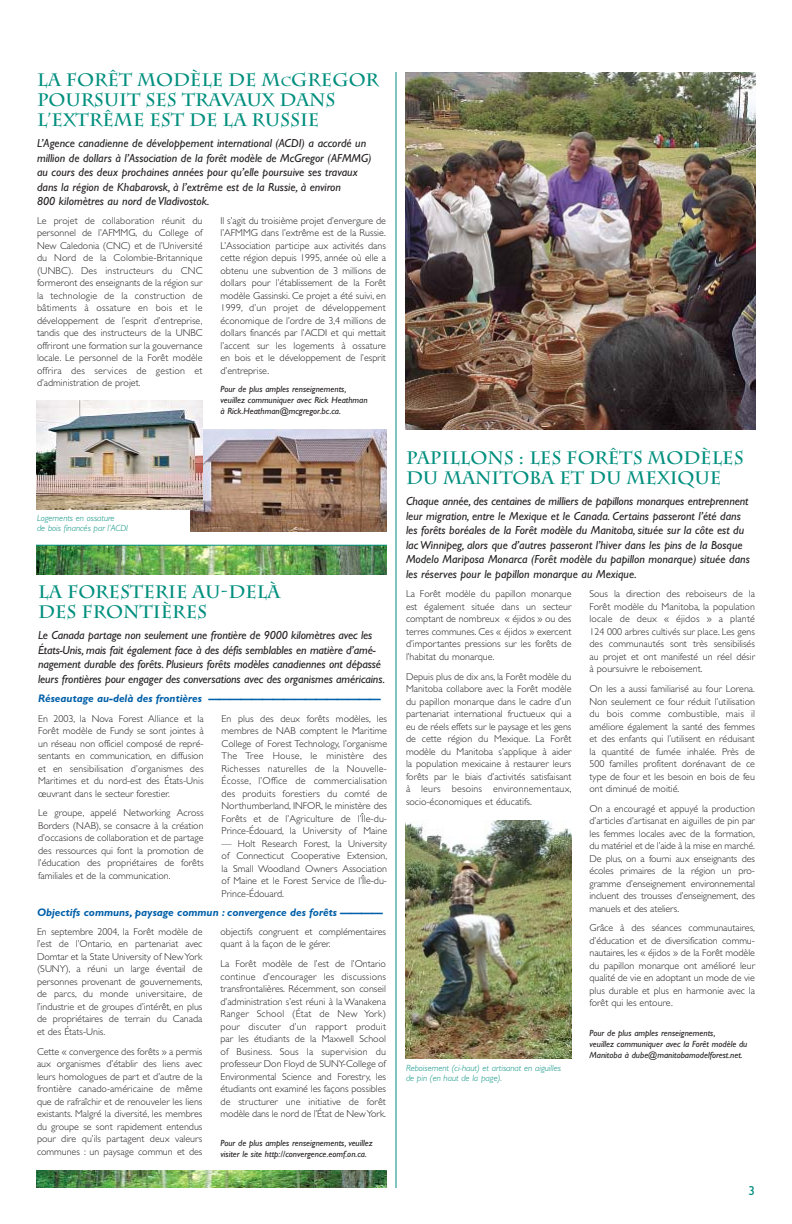
<style>
.page{position:relative;width:792px;height:1224px;background:#fff}
.page>*{position:absolute;margin:0;border:0;box-sizing:border-box;transform-origin:0 0}
.t1{font:700 18px/20px "Charlemagne";color:#008f7e}
.t2{font:13px "Gill Sans";color:#008f7e}
.t3{font:italic 11.8px/14.5px "Gill Sans";color:#231f1f}
.t4{font:italic 700 11px "Gill Sans";color:#0060a9}
.t5{font:300 10px/12.5px "Gill Sans";color:#231f1f;text-align:justify}
.t6{font:italic 9px/11px "Gill Sans";color:#231f1f}
.t7{font:italic 300 9px/10.5px "Gill Sans";color:#008f7e}
.s1{font-size:13px}
</style>
<div class="page">
<img style="left:405px;top:72px;width:351px;height:358px">
<img style="left:405px;top:821px;width:167px;height:238px">
<img style="left:36px;top:546px;width:351px;height:29px">
<img style="left:36px;top:1170px;width:351px;height:18px">
<hr style="left:396px;top:72px;width:1px;height:1116px;background:#008f7e">
<hr style="left:36px;top:545px;width:351px;height:1px;background:#008f7e">
<img style="left:190px;top:429px;width:197px;height:103px">
<img style="left:36px;top:400px;width:166px;height:109px">
<h1 class="t1" style="left:37px;top:69px;width:343px">LA FORÊT MODÈLE DE M<span class="s1">C</span>GREGOR<br>POURSUIT SES TRAVAUX DANS<br>L’EXTRÊME EST DE LA RUSSIE</h1>
<p class="t3" style="left:37px;top:137px;width:336px">L’Agence canadienne de développement international (ACDI) a accordé un million de dollars à l’Association de la forêt modèle de McGregor (AFMMG) au cours des deux prochaines années pour qu’elle poursuive ses travaux dans la région de Khabarovsk, à l’extrême est de la Russie, à environ<br>800 kilomètres au nord de Vladivostok.</p>
<p class="t5" style="left:37px;top:215px;width:167px">Le projet de collaboration réunit du personnel de l’AFMMG, du College of New Caledonia (CNC) et de l’Université du Nord de la Colombie-Britannique (UNBC). Des instructeurs du CNC formeront des enseignants de la région sur la technologie de la construction de bâtiments à ossature en bois et le développement de l’esprit d’entreprise, tandis que des instructeurs de la UNBC offriront une formation sur la gouvernance locale. Le personnel de la Forêt modèle offrira des services de gestion et d’administration de projet.</p>
<p class="t5" style="left:220px;top:215px;width:167px">Il s’agit du troisième projet d’envergure de l’AFMMG dans l’extrême est de la Russie.<br>L’Association participe aux activités dans cette région depuis 1995, année où elle a obtenu une subvention de 3 millions de dollars pour l’établissement de la Forêt modèle Gassinski. Ce projet a été suivi, en 1999, d’un projet de développement économique de l’ordre de 3,4 millions de dollars financés par l’ACDI et qui mettait l’accent sur les logements à ossature en bois et le développement de l’esprit d’entreprise.</p>
<p class="t6" style="left:220px;top:384px;width:149px">Pour de plus amples renseignements, veuillez communiquer avec Rick Heathman à Rick.Heathman@mcgregor.bc.ca.</p>
<p class="t7" style="left:37px;top:514px;width:93px">Logements en ossature<br>de bois financés par l’ACDI</p>
<h1 class="t1" style="left:38px;top:582px;width:244px">LA FORESTERIE AU-DELÀ<br>DES FRONTIÈRES</h1>
<p class="t3" style="left:38px;top:630px;width:348px">Le Canada partage non seulement une frontière de 9000 kilomètres avec les États-Unis, mais fait également face à des défis semblables en matière d’amé&shy;nagement durable des forêts. Plusieurs forêts modèles canadiennes ont dépassé leurs frontières pour engager des conversations avec des organismes américains.</p>
<p class="t4" style="left:38px;top:695px;width:344px">Réseautage au-delà des frontières ————————————————</p>
<p class="t5" style="left:38px;top:713px;width:167px">En 2003, la Nova Forest Alliance et la Forêt modèle de Fundy se sont jointes à un réseau non officiel composé de repré&shy;sentants en communication, en diffusion et en sensibilisation d’organismes des Maritimes et du nord-est des États-Unis œuvrant dans le secteur forestier.</p>
<p class="t5" style="left:38px;top:808px;width:167px">Le groupe, appelé Networking Across Borders (NAB), se consacre à la création d’occasions de collaboration et de partage des ressources qui font la promotion de l’éducation des propriétaires de forêts familiales et de la communication.</p>
<p class="t5" style="left:222px;top:713px;width:167px">En plus des deux forêts modèles, les membres de NAB comptent le Maritime College of Forest Technology, l’organisme The Tree House, le ministère des Richesses naturelles de la Nouvelle-Écosse, l’Office de commercialisation des produits forestiers du comté de Northumberland, INFOR, le ministère des Forêts et de l’Agriculture de l’Île-du-Prince-Édouard, la University of Maine</p>
<p class="t5" style="left:222px;top:838px;width:167px">— Holt Research Forest, la University of Connecticut Cooperative Extension, la Small Woodland Owners Association of Maine et le Forest Service de l’Île-du-Prince-Édouard.</p>
<p class="t4" style="left:37px;top:909px;width:347px">Objectifs communs, paysage commun : convergence des forêts ————</p>
<p class="t5" style="left:37px;top:926px;width:167px">En septembre 2004, la Forêt modèle de l’est de l’Ontario, en partenariat avec Domtar et la State University of New York (SUNY), a réuni un large éventail de personnes provenant de gouvernements, de parcs, du monde universitaire, de l’industrie et de groupes d’intérêt, en plus de propriétaires de terrain du Canada et des États-Unis.</p>
<p class="t5" style="left:37px;top:1046px;width:167px">Cette « convergence des forêts » a permis aux organismes d’établir des liens avec leurs homologues de part et d’autre de la frontière canado-américaine de même que de rafraîchir et de renouveler les liens existants. Malgré la diversité, les membres du groupe se sont rapidement entendus pour dire qu’ils partagent deux valeurs communes : un paysage commun et des</p>
<p class="t5" style="left:220px;top:926px;width:167px">objectifs congruent et complémentaires quant à la façon de le gérer.</p>
<p class="t5" style="left:220px;top:959px;width:167px">La Forêt modèle de l’est de l’Ontario continue d’encourager les discussions transfrontalières. Récemment, son conseil d’administration s’est réuni à la Wanakena Ranger School (État de New York) pour discuter d’un rapport produit par les étudiants de la Maxwell School of Business. Sous la supervision du professeur Don Floyd de SUNY-College of Environmental Science and Forestry, les étudiants ont examiné les façons possibles de structurer une initiative de forêt modèle dans le nord de l’État de New York.</p>
<p class="t6" style="left:220px;top:1139px;width:154px">Pour de plus amples renseignements, veuillez visiter le site http://convergence.eomf.on.ca.</p>
<h1 class="t1" style="left:406px;top:447px;width:339px">PAPILLONS : LES FORÊTS MODÈLES<br>DU MANITOBA ET DU MEXIQUE</h1>
<p class="t3" style="left:406px;top:495px;width:345px">Chaque année, des centaines de milliers de papillons monarques entreprennent leur migration, entre le Mexique et le Canada. Certains passeront l’été dans les forêts boréales de la Forêt modèle du Manitoba, située sur la côte est du lac Winnipeg, alors que d’autres passeront l’hiver dans les pins de la Bosque Modelo Mariposa Monarca (Forêt modèle du papillon monarque) située dans les réserves pour le papillon monarque au Mexique.</p>
<p class="t5" style="left:406px;top:589px;width:167px">La Forêt modèle du papillon monarque est également située dans un secteur comptant de nombreux « éjidos » ou des terres communes. Ces « éjidos » exercent d’importantes pressions sur les forêts de l’habitat du monarque.</p>
<p class="t5" style="left:406px;top:671px;width:167px">Depuis plus de dix ans, la Forêt modèle du Manitoba collabore avec la Forêt modèle du papillon monarque dans le cadre d’un partenariat international fructueux qui a eu de réels effets sur le paysage et les gens de cette région du Mexique. La Forêt modèle du Manitoba s’applique à aider la population mexicaine à restaurer leurs forêts par le biais d’activités satisfaisant à leurs besoins environnementaux, socio-économiques et éducatifs.</p>
<p class="t5" style="left:590px;top:589px;width:167px">Sous la direction des reboiseurs de la Forêt modèle du Manitoba, la population locale de deux « éjidos » a planté 124 000 arbres cultivés sur place. Les gens des communautés sont très sensibilisés au projet et ont manifesté un réel désir à poursuivre le reboisement.</p>
<p class="t5" style="left:590px;top:684px;width:167px">On les a aussi familiarisé au four Lorena.<br>Non seulement ce four réduit l’utilisation du bois comme combustible, mais il améliore également la santé des femmes et des enfants qui l’utilisent en réduisant la quantité de fumée inhalée. Près de 500 familles profitent dorénavant de ce type de four et les besoin en bois de feu ont diminué de moitié.</p>
<p class="t5" style="left:590px;top:803px;width:167px">On a encouragé et appuyé la production d’articles d’artisanat en aiguilles de pin par les femmes locales avec de la formation, du matériel et de l’aide à la mise en marché.<br>De plus, on a fourni aux enseignants des écoles primaires de la région un pro&shy;gramme d’enseignement environnemental incluent des trousses d’enseignement, des manuels et des ateliers.</p>
<p class="t5" style="left:590px;top:923px;width:167px">Grâce à des séances communautaires, d’éducation et de diversification commu&shy;nautaires, les « éjidos » de la Forêt modèle du papillon monarque ont amélioré leur qualité de vie en adoptant un mode de vie plus durable et plus en harmonie avec la forêt qui les entoure.</p>
<p class="t6" style="left:590px;top:1028px;width:160px">Pour de plus amples renseignements,<br>veuillez communiquer avec la Forêt modèle du<br>Manitoba à dube@manitobamodelforest.net.</p>
<p class="t7" style="left:406px;top:1064px;width:156px">Reboisement (ci-haut) et artisanat en aiguilles de pin (en haut de la page).</p>
<h2 class="t2" style="left:748px;top:1186px;width:8px">3</h2>
</div>
